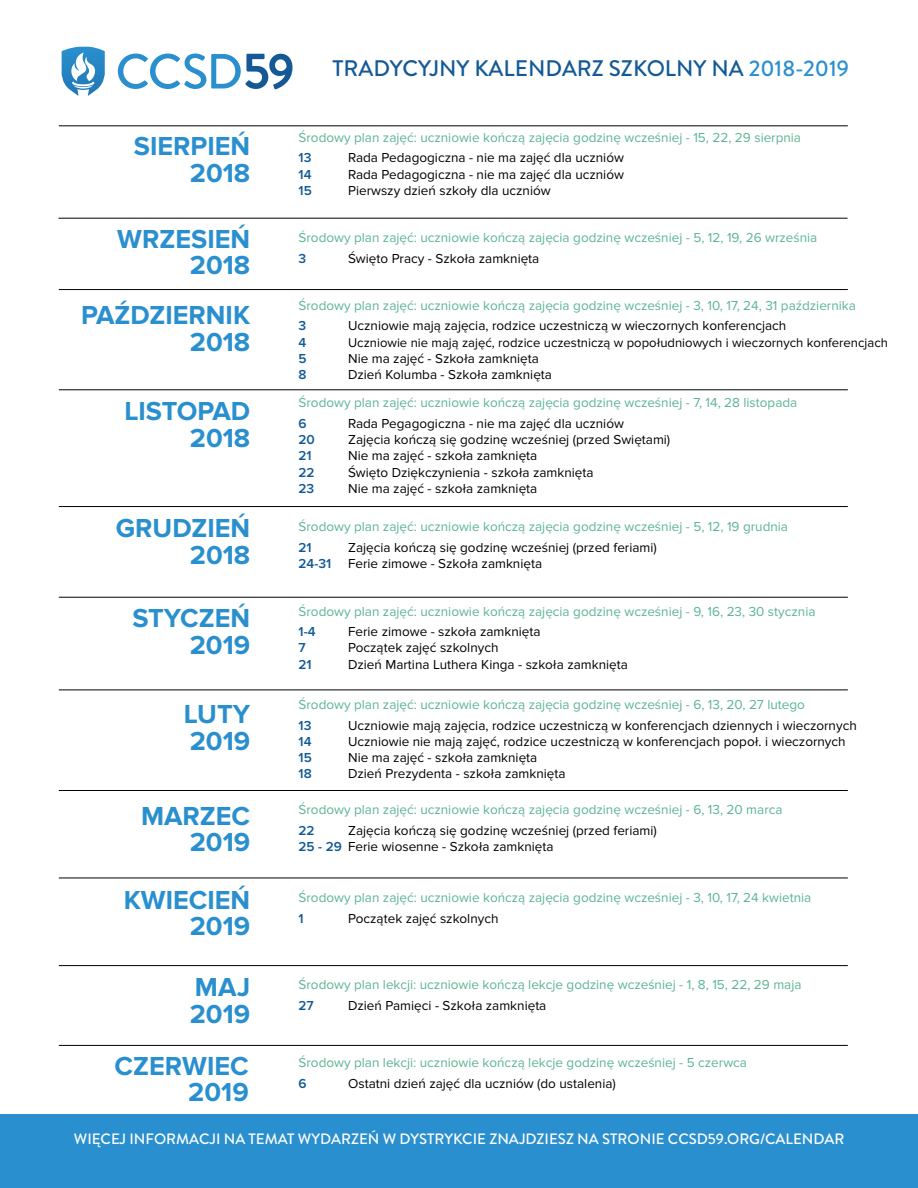
<style>
.page{position:relative;width:918px;height:1188px;background:#fff}
.page>*{position:absolute;margin:0;border:0;box-sizing:border-box;transform-origin:0 0}
.t1{font:700 27px/26.7px "Proxima Nova";color:#298fcf;text-align:right}
.t2{font:500 22.5px "Brandon Grotesque";color:#145996}
.t3{font:500 15px "Brandon Grotesque";color:#fff}
.t4{font:13.5px/16.2px "Proxima Nova";color:#000}
.t5{font:13.5px "Proxima Nova";color:#5cb591}
.t6{font:600 13.5px "Proxima Nova";color:#0f5996}
.t7{font:13.05px "Proxima Nova";color:#000}
.s1{color:#298fcf}
.s2{font-weight:600;color:#0f5996}
</style>
<div class="page">
<svg style="left:118px;top:54px;width:175px;height:35px"></svg>
<svg style="left:62px;top:47px;width:43px;height:49px"></svg>
<hr style="left:58px;top:218px;width:790px;height:1px;background:#000">
<hr style="left:59px;top:289px;width:789px;height:1px;background:#000">
<hr style="left:59px;top:126px;width:789px;height:1px;background:#000">
<hr style="left:59px;top:390px;width:789px;height:1px;background:#000">
<hr style="left:59px;top:506px;width:789px;height:1px;background:#000">
<hr style="left:59px;top:597px;width:789px;height:1px;background:#000">
<hr style="left:59px;top:690px;width:789px;height:1px;background:#000">
<hr style="left:59px;top:790px;width:789px;height:1px;background:#000">
<hr style="left:59px;top:878px;width:789px;height:1px;background:#000">
<hr style="left:59px;top:965px;width:789px;height:1px;background:#000">
<hr style="left:59px;top:1045px;width:789px;height:1px;background:#000">
<div style="left:0;top:1115px;width:918px;height:73px;background:#298fcf"></div>
<h1 class="t1" style="left:134px;top:133px;width:118px">SIERPIEŃ<br>2018</h1>
<h1 class="t1" style="left:117px;top:226px;width:134px">WRZESIEŃ<br>2018</h1>
<h1 class="t1" style="left:81px;top:303px;width:171px">PAŹDZIERNIK<br>2018</h1>
<h1 class="t1" style="left:124px;top:399px;width:127px">LISTOPAD<br>2018</h1>
<h1 class="t1" style="left:116px;top:515px;width:136px">GRUDZIEŃ<br>2018</h1>
<h1 class="t1" style="left:132px;top:606px;width:119px">STYCZEŃ<br>2019</h1>
<h1 class="t1" style="left:184px;top:702px;width:68px;text-align:left">LUTY<br>2019</h1>
<h1 class="t1" style="left:141px;top:803px;width:111px">MARZEC<br>2019</h1>
<h1 class="t1" style="left:124px;top:887px;width:128px">KWIECIEŃ<br>2019</h1>
<h2 class="t2" style="left:333px;top:52px;width:518px">TRADYCYJNY KALENDARZ SZKOLNY NA <span class="s1">2018-2019</span></h2>
<p class="t5" style="left:299px;top:129px;width:504px">Środowy plan zajęć: uczniowie kończą zajęcia godzinę wcześniej - 15, 22, 29 sierpnia</p>
<p class="t6" style="left:299px;top:150px;width:14px">13</p>
<p class="t4" style="left:348px;top:150px;width:277px">Rada Pedagogiczna - nie ma zajęć dla uczniów</p>
<p class="t6" style="left:299px;top:166px;width:14px">14</p>
<p class="t4" style="left:348px;top:166px;width:277px">Rada Pedagogiczna - nie ma zajęć dla uczniów</p>
<p class="t6" style="left:299px;top:182px;width:15px">15</p>
<p class="t4" style="left:348px;top:182px;width:204px">Pierwszy dzień szkoły dla uczniów</p>
<p class="t5" style="left:299px;top:230px;width:520px">Środowy plan zajęć: uczniowie kończą zajęcia godzinę wcześniej - 5, 12, 19, 26 września</p>
<p class="t6" style="left:299px;top:250px;width:9px">3</p>
<p class="t4" style="left:348px;top:250px;width:193px">Święto Pracy - Szkoła zamknięta</p>
<p class="t5" style="left:299px;top:297px;width:559px">Środowy plan zajęć: uczniowie kończą zajęcia godzinę wcześniej - 3, 10, 17, 24, 31 października</p>
<p class="t6" style="left:299px;top:318px;width:9px">3</p>
<p class="t4" style="left:348px;top:318px;width:440px">Uczniowie mają zajęcia, rodzice uczestniczą w wieczornych konferencjach</p>
<p class="t6" style="left:299px;top:334px;width:9px">4</p>
<p class="t7" style="left:348px;top:335px;width:541px">Uczniowie nie mają zajęć, rodzice uczestniczą w popołudniowych i wieczornych konferencjach</p>
<p class="t6" style="left:299px;top:350px;width:10px">5</p>
<p class="t4" style="left:348px;top:350px;width:192px">Nie ma zajęć - Szkoła zamknięta</p>
<p class="t6" style="left:299px;top:367px;width:10px">8</p>
<p class="t4" style="left:348px;top:367px;width:205px">Dzień Kolumba - Szkoła zamknięta</p>
<p class="t5" style="left:299px;top:395px;width:500px">Środowy plan zajęć: uczniowie kończą zajęcia godzinę wcześniej - 7, 14, 28 listopada</p>
<p class="t6" style="left:299px;top:416px;width:10px">6</p>
<p class="t4" style="left:348px;top:416px;width:277px">Rada Pegagogiczna - nie ma zajęć dla uczniów</p>
<p class="t6" style="left:299px;top:432px;width:18px">20</p>
<p class="t4" style="left:348px;top:432px;width:324px">Zajęcia kończą się godzinę wcześniej (przed Swiętami)</p>
<p class="t6" style="left:299px;top:448px;width:15px">21</p>
<p class="t4" style="left:348px;top:448px;width:191px">Nie ma zajęć - szkoła zamknięta</p>
<p class="t6" style="left:299px;top:464px;width:18px">22</p>
<p class="t4" style="left:348px;top:464px;width:247px">Święto Dziękczynienia - szkoła zamknięta</p>
<p class="t6" style="left:299px;top:480px;width:17px">23</p>
<p class="t4" style="left:348px;top:480px;width:191px">Nie ma zajęć - szkoła zamknięta</p>
<p class="t5" style="left:299px;top:519px;width:491px">Środowy plan zajęć: uczniowie kończą zajęcia godzinę wcześniej - 5, 12, 19 grudnia</p>
<p class="t6" style="left:299px;top:540px;width:15px">21</p>
<p class="t4" style="left:299px;top:540px;width:360px;text-indent:50px">Zajęcia kończą się godzinę wcześniej (przed feriami)<br><span class="s2">24-31</span> Ferie zimowe - Szkoła zamknięta</p>
<p class="t5" style="left:299px;top:603px;width:518px">Środowy plan zajęć: uczniowie kończą zajęcia godzinę wcześniej - 9, 16, 23, 30 stycznia</p>
<p class="t6" style="left:299px;top:624px;width:19px">1-4</p>
<p class="t4" style="left:348px;top:624px;width:194px">Ferie zimowe - szkoła zamknięta</p>
<p class="t6" style="left:299px;top:640px;width:9px">7</p>
<p class="t4" style="left:348px;top:640px;width:152px">Początek zajęć szkolnych</p>
<p class="t6" style="left:299px;top:656px;width:15px">21</p>
<p class="t4" style="left:348px;top:656px;width:281px">Dzień Martina Luthera Kinga - szkoła zamknięta</p>
<p class="t5" style="left:299px;top:697px;width:508px">Środowy plan zajęć: uczniowie kończą zajęcia godzinę wcześniej - 6, 13, 20, 27 lutego</p>
<p class="t6" style="left:299px;top:717px;width:14px">13</p>
<p class="t4" style="left:348px;top:717px;width:510px">Uczniowie mają zajęcia, rodzice uczestniczą w konferencjach dziennych i wieczornych</p>
<p class="t6" style="left:299px;top:733px;width:14px">14</p>
<p class="t4" style="left:348px;top:733px;width:499px">Uczniowie nie mają zajęć, rodzice uczestniczą w konferencjach popoł. i wieczornych</p>
<p class="t6" style="left:299px;top:750px;width:15px">15</p>
<p class="t4" style="left:348px;top:750px;width:191px">Nie ma zajęć - szkoła zamknięta</p>
<p class="t6" style="left:299px;top:766px;width:15px">18</p>
<p class="t4" style="left:348px;top:766px;width:219px">Dzień Prezydenta - szkoła zamknięta</p>
<p class="t5" style="left:299px;top:802px;width:485px">Środowy plan zajęć: uczniowie kończą zajęcia godzinę wcześniej - 6, 13, 20 marca</p>
<p class="t6" style="left:299px;top:822px;width:18px">22</p>
<p class="t4" style="left:299px;top:822px;width:360px;text-indent:50px">Zajęcia kończą się godzinę wcześniej (przed feriami)<br><span class="s2">25 - 29</span> Ferie wiosenne - Szkoła zamknięta</p>
<p class="t5" style="left:299px;top:890px;width:514px">Środowy plan zajęć: uczniowie kończą zajęcia godzinę wcześniej - 3, 10, 17, 24 kwietnia</p>
<p class="t6" style="left:299px;top:911px;width:7px">1</p>
<p class="t4" style="left:348px;top:910px;width:152px">Początek zajęć szkolnych</p>
<p class="t5" style="left:299px;top:977px;width:504px">Środowy plan lekcji: uczniowie kończą lekcje godzinę wcześniej - 1, 8, 15, 22, 29 maja</p>
<p class="t6" style="left:299px;top:998px;width:17px">27</p>
<p class="t4" style="left:348px;top:998px;width:200px">Dzień Pamięci - Szkoła zamknięta</p>
<h1 class="t1" style="left:190px;top:974px;width:62px;text-align:left">MAJ<br>2019</h1>
<h1 class="t1" style="left:115px;top:1053px;width:136px">CZERWIEC<br>2019</h1>
<p class="t3" style="left:74px;top:1128px;width:772px">WIĘCEJ INFORMACJI NA TEMAT WYDARZEŃ W DYSTRYKCIE ZNAJDZIESZ NA STRONIE CCSD59.ORG/CALENDAR</p>
<p class="t5" style="left:299px;top:1055px;width:450px">Środowy plan lekcji: uczniowie kończą lekcje godzinę wcześniej - 5 czerwca</p>
<p class="t6" style="left:299px;top:1076px;width:10px">6</p>
<p class="t4" style="left:348px;top:1076px;width:269px">Ostatni dzień zajęć dla uczniów (do ustalenia)</p>
</div>
